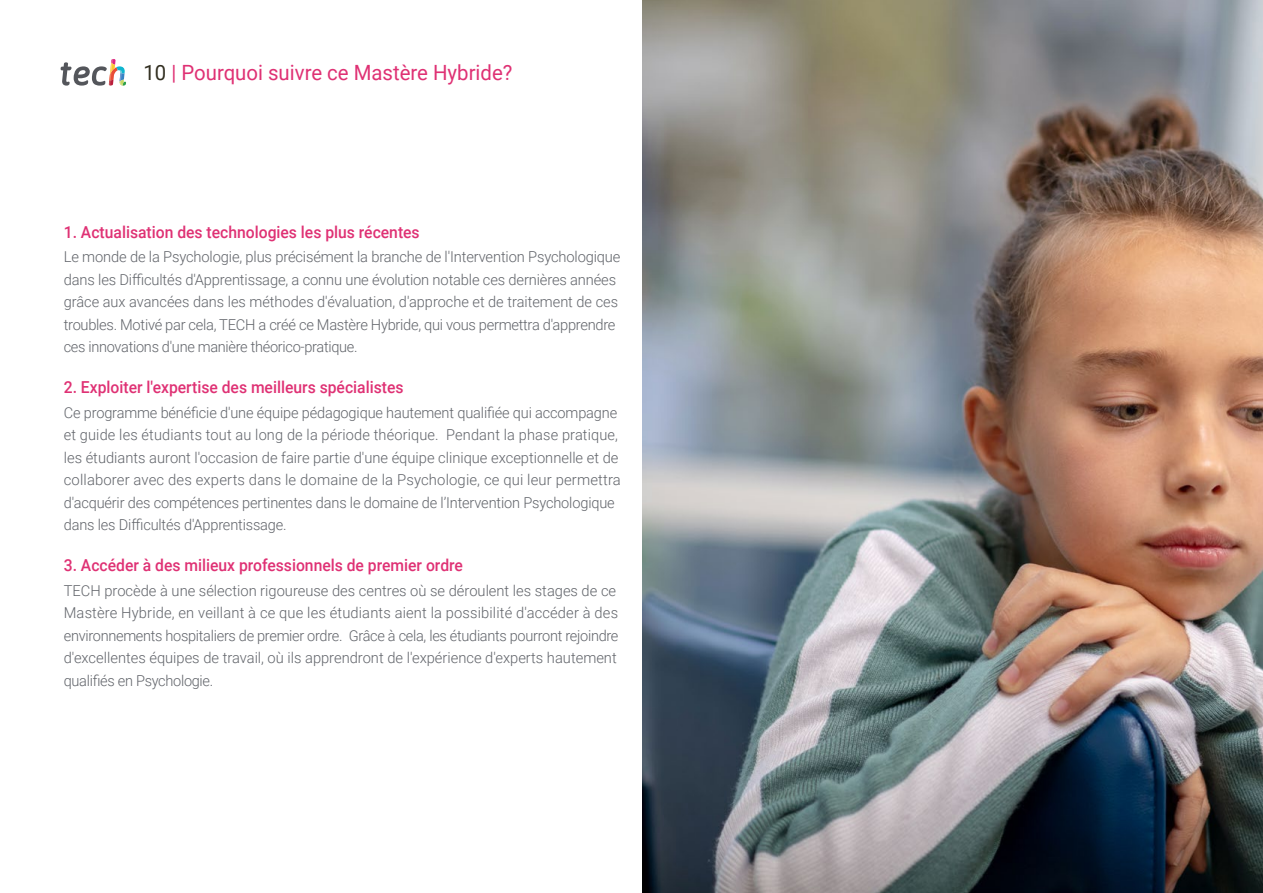
<style>
.page{position:relative;width:1263px;height:893px;background:#fff}
.page>*{position:absolute;margin:0;border:0;box-sizing:border-box;transform-origin:0 0}
.t1{font:21px "Roboto";color:#df3174}
.t2{font:500 16.5px "Roboto";color:#df3174;scale:.95 1}
.t3{font:300 15px/22.5px "Roboto";letter-spacing:-.01em;color:#61646a}
.s1{color:#312e20}
</style>
<div class="page">
<svg style="left:61px;top:59px;width:65px;height:27px"></svg>
<img style="left:642px;top:0;width:621px;height:893px">
<h1 class="t1" style="left:144px;top:57px;width:370px"><span class="s1">10</span> | Pourquoi suivre ce Mastère Hybride?</h1>
<p class="t2" style="left:64px;top:220px;width:376px">1. Actualisation des technologies les plus récentes</p>
<p class="t3" style="left:64px;top:245px;width:558px">Le monde de la Psychologie, plus précisément la branche de l'Intervention Psychologique dans les Difficultés d'Apprentissage, a connu une évolution notable ces dernières années grâce aux avancées dans les méthodes d'évaluation, d'approche et de traitement de ces troubles. Motivé par cela, TECH a créé ce Mastère Hybride, qui vous permettra d'apprendre ces innovations d'une manière théorico-pratique.</p>
<p class="t2" style="left:64px;top:376px;width:359px">2. Exploiter l'expertise des meilleurs spécialistes</p>
<p class="t3" style="left:64px;top:401px;width:559px">Ce programme bénéficie d'une équipe pédagogique hautement qualifiée qui accompagne et guide les étudiants tout au long de la période théorique. Pendant la phase pratique, les étudiants auront l'occasion de faire partie d'une équipe clinique exceptionnelle et de collaborer avec des experts dans le domaine de la Psychologie, ce qui leur permettra d'acquérir des compétences pertinentes dans le domaine de l’Intervention Psychologique dans les Difficultés d'Apprentissage.</p>
<p class="t2" style="left:64px;top:554px;width:422px">3. Accéder à des milieux professionnels de premier ordre</p>
<p class="t3" style="left:64px;top:578px;width:556px">TECH procède à une sélection rigoureuse des centres où se déroulent les stages de ce Mastère Hybride, en veillant à ce que les étudiants aient la possibilité d'accéder à des environnements hospitaliers de premier ordre. Grâce à cela, les étudiants pourront rejoindre d'excellentes équipes de travail, où ils apprendront de l'expérience d'experts hautement qualifiés en Psychologie.</p>
</div>
